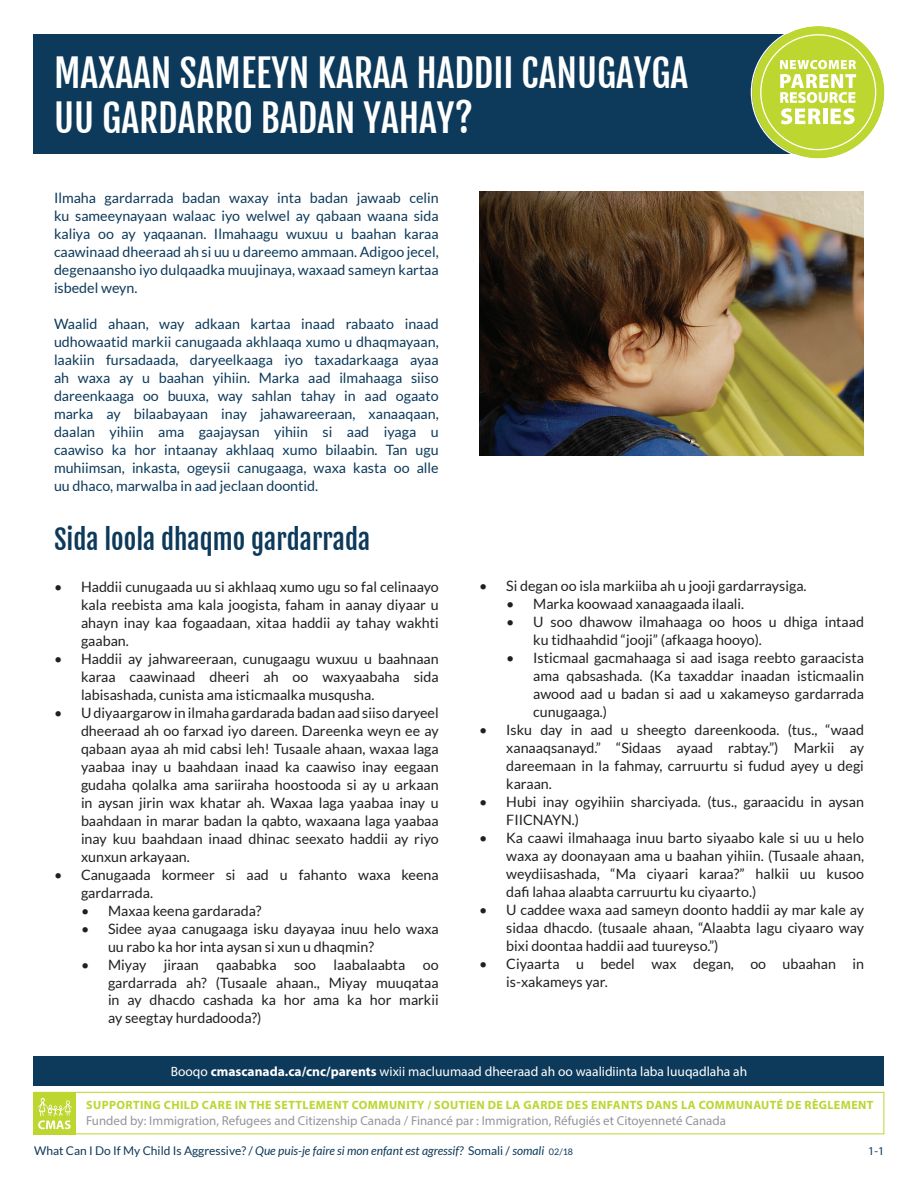
<style>
.page{position:relative;width:918px;height:1188px;background:#fff}
.page>*{position:absolute;margin:0;border:0;box-sizing:border-box;transform-origin:0 0}
.t1{font:37.5px/45px "Fjalla One";color:#fff}
.t2{font:27px "Fjalla One";color:#0d3a5b}
.t3{font:14.25px/18px "Lato";color:#231f20;text-align:justify}
.t4{font:14.25px/18px "Lato";color:#0d3a5b;text-align:justify}
.t5{font:13.5px "Myriad Pro";color:#fff}
.t6{font:12.9px "Myriad Pro";color:#939598}
.t7{font:700 12px "Myriad Pro";letter-spacing:.035em;color:#bdd530}
.t8{font:italic 12px "Lato";color:#0d3a5b}
.t9{font:12px "Myriad Pro";color:#0d3a5b}
.s1{font-weight:700}
.s2{font-style:normal}
.s3{font-style:normal;font-size:9px}
</style>
<div class="page">
<div style="left:34px;top:1056px;width:850px;height:30px;background:#0d3a5b"></div>
<div style="left:34px;top:1092px;width:42px;height:42px;background:#bed630"></div>
<svg style="left:38px;top:1097px;width:34px;height:32px"></svg>
<div style="left:34px;top:1092px;width:850px;height:42px;border:1px solid #bed630"></div>
<div style="left:34px;top:34px;width:788px;height:119px;background:#0d3a5b"></div>
<svg style="left:751px;top:26px;width:134px;height:133px"></svg>
<img style="left:479px;top:192px;width:385px;height:264px">
<h1 class="t1" style="left:54px;top:50px;width:636px">MAXAAN SAMEEYN KARAA HADDII CANUGAYGA<br>UU GARDARRO BADAN YAHAY?</h1>
<p class="t4" style="left:54px;top:189px;width:386px">Ilmaha gardarrada badan waxay inta badan jawaab celin ku sameeynayaan walaac iyo welwel ay qabaan waana sida kaliya oo ay yaqaanan. Ilmahaagu wuxuu u baahan karaa caawinaad dheeraad ah si uu u dareemo ammaan. Adigoo jecel, degenaansho iyo dulqaadka muujinaya, waxaad sameyn kartaa isbedel weyn.</p>
<p class="t4" style="left:54px;top:315px;width:386px">Waalid ahaan, way adkaan kartaa inaad rabaato inaad udhowaatid markii canugaada akhlaaqa xumo u dhaqmayaan, laakiin fursadaada, daryeelkaaga iyo taxadarkaaga ayaa ah waxa ay u baahan yihiin. Marka aad ilmahaaga siiso dareenkaaga oo buuxa, way sahlan tahay in aad ogaato marka ay bilaabayaan inay jahawareeraan, xanaaqaan, daalan yihiin ama gaajaysan yihiin si aad iyaga u caawiso ka hor intaanay akhlaaq xumo bilaabin. Tan ugu muhiimsan, inkasta, ogeysii canugaaga, waxa kasta oo alle uu dhaco, marwalba in aad jeclaan doontid.</p>
<h2 class="t2" style="left:54px;top:522px;width:318px">Sida loola dhaqmo gardarrada</h2>
<p class="t3" style="left:81px;top:577px;width:359px;text-indent:-27px">• Haddii cunugaada uu si akhlaaq xumo ugu so fal celinaayo kala reebista ama kala joogista, faham in aanay diyaar u ahayn inay kaa fogaadaan, xitaa haddii ay tahay wakhti gaaban.</p>
<p class="t3" style="left:81px;top:649px;width:359px;text-indent:-27px">• Haddii ay jahwareeraan, cunugaagu wuxuu u baahnaan karaa caawinaad dheeri ah oo waxyaabaha sida labisashada, cunista ama isticmaalka musqusha.</p>
<p class="t3" style="left:81px;top:703px;width:359px;text-indent:-27px">• U diyaargarow in ilmaha gardarada badan aad siiso daryeel dheeraad ah oo farxad iyo dareen. Dareenka weyn ee ay qabaan ayaa ah mid cabsi leh! Tusaale ahaan, waxaa laga yaabaa inay u baahdaan inaad ka caawiso inay eegaan gudaha qolalka ama sariiraha hoostooda si ay u arkaan in aysan jirin wax khatar ah. Waxaa laga yaabaa inay u baahdaan in marar badan la qabto, waxaana laga yaabaa inay kuu baahdaan inaad dhinac seexato haddii ay riyo xunxun arkayaan.</p>
<p class="t3" style="left:81px;top:865px;width:359px;text-indent:-27px">• Canugaada kormeer si aad u fahanto waxa keena gardarrada.</p>
<p class="t3" style="left:81px;top:901px;width:182px">• Maxaa keena gardarada?</p>
<p class="t3" style="left:108px;top:919px;width:332px;text-indent:-27px">• Sidee ayaa canugaaga isku dayayaa inuu helo waxa uu rabo ka hor inta aysan si xun u dhaqmin?</p>
<p class="t3" style="left:108px;top:955px;width:332px;text-indent:-27px">• Miyay jiraan qaababka soo laabalaabta oo gardarrada ah? (Tusaale ahaan., Miyay muuqataa in ay dhacdo cashada ka hor ama ka hor markii ay seegtay hurdadooda?)</p>
<p class="t3" style="left:479px;top:577px;width:329px">• si degan oo isla markiiba ah u jooji gardarraysiga.</p>
<p class="t3" style="left:506px;top:595px;width:240px">• Marka koowaad xanaagaada ilaali.</p>
<p class="t3" style="left:533px;top:613px;width:332px;text-indent:-27px">• U soo dhawow ilmahaaga oo hoos u dhiga intaad ku tidhaahdid “jooji” (afkaaga hooyo).</p>
<p class="t3" style="left:533px;top:649px;width:332px;text-indent:-27px">• Isticmaal gacmahaaga si aad isaga reebto garaacista ama qabsashada. (Ka taxaddar inaadan isticmaalin awood aad u badan si aad u xakameyso gardarrada cunugaaga.)</p>
<p class="t3" style="left:506px;top:721px;width:359px;text-indent:-27px">• Isku day in aad u sheegto dareenkooda. (tus., “waad xanaaqsanayd.” “Sidaas ayaad rabtay.”) Markii ay dareemaan in la fahmay, carruurtu si fudud ayey u degi karaan.</p>
<p class="t3" style="left:506px;top:793px;width:359px;text-indent:-27px">• Hubi inay ogyihiin sharciyada. (tus., garaacidu in aysan<br>FIICNAYN.)</p>
<p class="t3" style="left:506px;top:829px;width:359px;text-indent:-27px">• Ka caawi ilmahaaga inuu barto siyaabo kale si uu u helo waxa ay doonayaan ama u baahan yihiin. (Tusaale ahaan, weydiisashada, “Ma ciyaari karaa?” halkii uu kusoo dafi lahaa alaabta carruurtu ku ciyaarto.)</p>
<p class="t3" style="left:506px;top:901px;width:359px;text-indent:-27px">• U caddee waxa aad sameyn doonto haddii ay mar kale ay sidaa dhacdo. (tusaale ahaan, “Alaabta lagu ciyaaro way bixi doontaa haddii aad tuureyso.”)</p>
<p class="t3" style="left:506px;top:955px;width:359px;text-indent:-27px">• Ciyaarta u bedel wax degan, oo ubaahan in is-xakameys yar.</p>
<p class="t5" style="left:171px;top:1063px;width:578px">Booqo <span class="s1">CMASCANADA.CA/CNC/PARENTS</span> wixii macluumaad dheeraad ah oo waalidiinta laba luuqadlaha ah</p>
<p class="t7" style="left:86px;top:1097px;width:789px">SUPPORTING CHILD CARE IN THE SETTLEMENT COMMUNITY / SOUTIEN DE LA GARDE DES ENFANTS DANS LA COMMUNAUTÉ DE RÈGLEMENT</p>
<p class="t6" style="left:86px;top:1113px;width:642px">Funded by: Immigration, Refugees and Citizenship Canada / Financé par : Immigration, Réfugiés et Citoyenneté Canada</p>
<p class="t8" style="left:34px;top:1144px;width:541px"><span class="s2">What Can I Do If My Child Is Aggressive? /</span> Que puis-je faire si mon enfant est agressif? <span class="s2">Somali /</span> somali <span class="s3">02/18</span></p>
<p class="t9" style="left:868px;top:1144px;width:17px">1-1</p>
</div>
